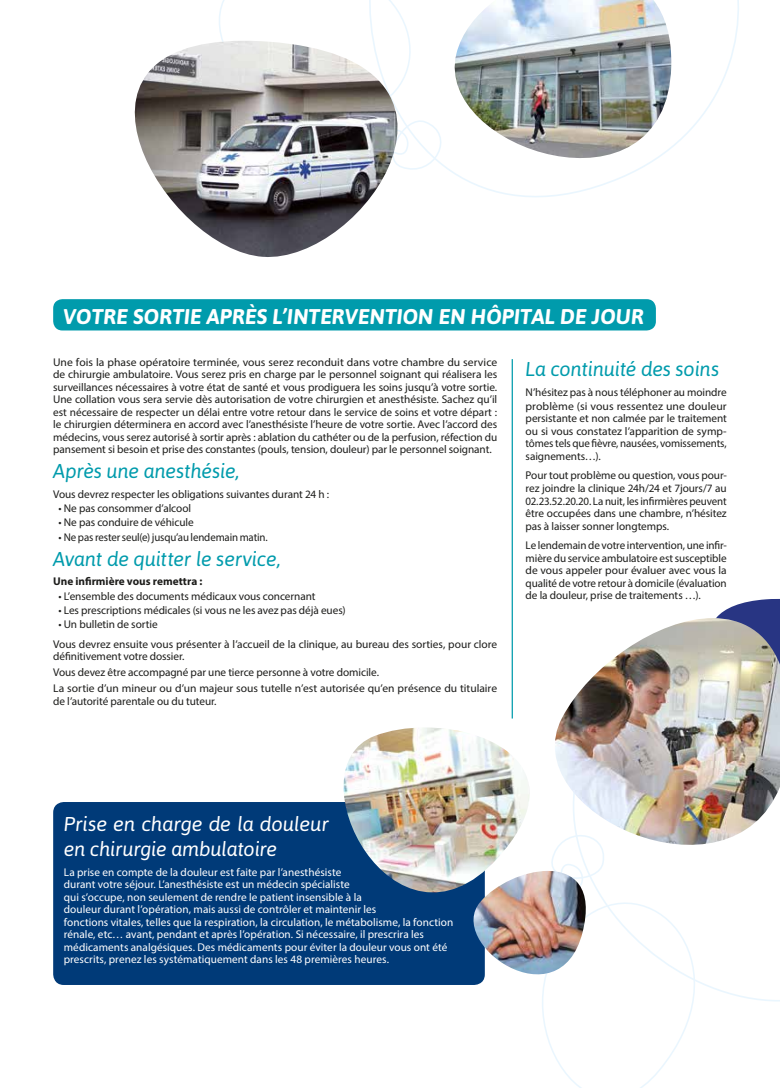
<style>
.page{position:relative;width:780px;height:1088px;background:#fff}
.page>*{position:absolute;margin:0;border:0;box-sizing:border-box;transform-origin:0 0}
.t1{font:italic 700 21.25px "Asap";color:#fff}
.t2{font:italic 20px "Asap";letter-spacing:-.015em;color:#009bac}
.t3{font:italic 20px/25px "Asap";letter-spacing:-.01em;color:#fff}
.t4{font:11.25px/12.5px "Myriad Pro";letter-spacing:-.005em;color:#1d1d1b;text-align:justify}
.t5{font:11.25px/12.5px "Myriad Pro";letter-spacing:.005em;color:#fff}
.t6{font:700 11.25px "Myriad Pro";color:#1d1d1b}
</style>
<div class="page">
<div style="left:53px;top:299px;width:603px;height:31px;background:#009bac;border-radius:9px"></div>
<svg style="left:369px;top:0;width:370px;height:197px"></svg>
<img style="left:134px;top:41px;width:270px;height:216px">
<hr style="left:511px;top:359px;width:2px;height:359px;background:#009bac">
<svg style="left:478px;top:532px;width:302px;height:556px"></svg>
<img style="left:453px;top:0;width:219px;height:159px">
<div style="left:53px;top:802px;width:432px;height:183px;background:#003a78;border-radius:11px"></div>
<svg style="left:661px;top:592px;width:119px;height:26px"></svg>
<img style="left:553px;top:618px;width:227px;height:228px">
<img style="left:343px;top:727px;width:213px;height:166px">
<img style="left:462px;top:871px;width:132px;height:106px">
<h1 class="t1" style="left:63px;top:304px;width:582px">VOTRE SORTIE APRÈS L’INTERVENTION EN HÔPITAL DE JOUR</h1>
<p class="t4" style="left:53px;top:356px;width:445px">Une fois la phase opératoire terminée, vous serez reconduit dans votre chambre du service de chirurgie ambulatoire. Vous serez pris en charge par le personnel soignant qui réalisera les surveillances nécessaires à votre état de santé et vous prodiguera les soins jusqu’à votre sortie.<br>Une collation vous sera servie dès autorisation de votre chirurgien et anesthésiste. Sachez qu’il est nécessaire de respecter un délai entre votre retour dans le service de soins et votre départ : le chirurgien déterminera en accord avec l’anesthésiste l’heure de votre sortie. Avec l’accord des médecins, vous serez autorisé à sortir après : ablation du cathéter ou de la perfusion, réfection du pansement si besoin et prise des constantes (pouls, tension, douleur) par le personnel soignant.</p>
<h2 class="t2" style="left:53px;top:460px;width:187px">Après une anesthésie,</h2>
<p class="t4" style="left:53px;top:488px;width:277px">Vous devrez respecter les obligations suivantes durant 24 h :</p>
<p class="t4" style="left:58px;top:502px;width:134px">• Ne pas consommer d’alcool</p>
<p class="t4" style="left:58px;top:516px;width:137px">• Ne pas conduire de véhicule</p>
<p class="t4" style="left:58px;top:530px;width:211px">• Ne pas rester seul(e) jusqu’au lendemain matin.</p>
<h2 class="t2" style="left:53px;top:547px;width:228px">Avant de quitter le service,</h2>
<p class="t6" style="left:53px;top:574px;width:150px">Une infirmière vous remettra :</p>
<p class="t4" style="left:58px;top:589px;width:258px">• L’ensemble des documents médicaux vous concernant</p>
<p class="t4" style="left:58px;top:604px;width:288px">• Les prescriptions médicales (si vous ne les avez pas déjà eues)</p>
<p class="t4" style="left:53px;top:614px;width:445px;line-height:19.6px;text-indent:5px">• Un bulletin de sortie<br>Vous devrez ensuite vous présenter à l’accueil de la clinique, au bureau des sorties, pour clore</p>
<p class="t4" style="left:53px;top:648px;width:445px;line-height:16px;text-align:left">définitivement votre dossier.<br>Vous devez être accompagné par une tierce personne à votre domicile.<br>La sortie d’un mineur ou d’un majeur sous tutelle n’est autorisée qu’en présence du titulaire</p>
<p class="t4" style="left:53px;top:694px;width:165px">de l’autorité parentale ou du tuteur.</p>
<h2 class="t2" style="left:525px;top:357px;width:195px">La continuité des soins</h2>
<p class="t4" style="left:525px;top:384px;width:203px;line-height:14.2px">N’hésitez pas à nous téléphoner au moindre problème (si vous ressentez une douleur</p>
<p class="t4" style="left:525px;top:412px;width:203px">persistante et non calmée par le traitement ou si vous constatez l’apparition de symp&shy;tômes tels que fièvre, nausées, vomissements, saignements…).</p>
<p class="t4" style="left:525px;top:469px;width:203px">Pour tout problème ou question, vous pour&shy;rez joindre la clinique 24h/24 et 7jours/7 au 02.23.52.20.20. La nuit, les infirmières peuvent être occupées dans une chambre, n’hésitez pas à laisser sonner longtemps.</p>
<p class="t4" style="left:525px;top:539px;width:203px">Le lendemain de votre intervention, une infir&shy;mière du service ambulatoire est susceptible de vous appeler pour évaluer avec vous la qualité de votre retour à domicile (évaluation de la douleur, prise de traitements …).</p>
<h2 class="t3" style="left:64px;top:811px;width:267px">Prise en charge de la douleur en chirurgie ambulatoire</h2>
<p class="t5" style="left:64px;top:866px;width:391px">La prise en compte de la douleur est faite par l’anesthésiste<br>durant votre séjour. L’anesthésiste est un médecin spécialiste<br>qui s’occupe, non seulement de rendre le patient insensible à la<br>douleur durant l’opération, mais aussi de contrôler et maintenir les<br>fonctions vitales, telles que la respiration, la circulation, le métabolisme, la fonction rénale, etc… avant, pendant et après l’opération. Si nécessaire, il prescrira les médicaments analgésiques. Des médicaments pour éviter la douleur vous ont été prescrits, prenez les systématiquement dans les 48 premières heures.</p>
</div>
